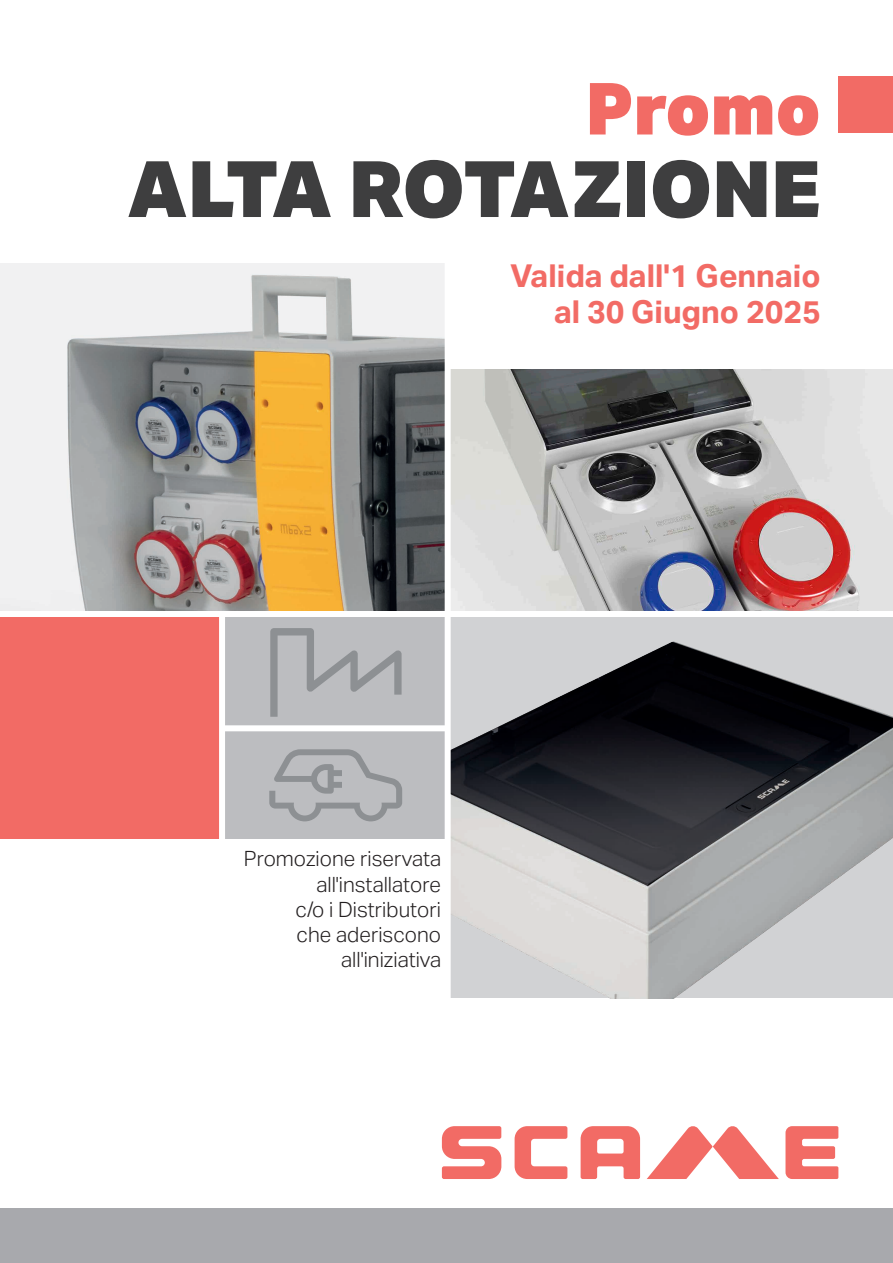
<style>
.page{position:relative;width:893px;height:1263px;background:#fff}
.page>*{position:absolute;margin:0;border:0;box-sizing:border-box;transform-origin:0 0}
.t1{font:900 78px "Aktiv Grotesk";color:#3e3e3f}
.t2{font:900 72px "Aktiv Grotesk";color:#f26b65}
.t3{font:700 31.5px/36px "Aktiv Grotesk";color:#f26b65;text-align:right}
.t4{font:300 21px/25.2px "Aktiv Grotesk";color:#231f20;text-align:right}
</style>
<div class="page">
<div style="left:839px;top:77px;width:54px;height:56px;background:#f26b65"></div>
<img style="left:451px;top:617px;width:442px;height:381px">
<div style="left:222px;top:614px;width:223px;height:225px;background:#bcbdc0"></div>
<svg style="left:270px;top:628px;width:132px;height:89px"></svg>
<div style="left:0;top:614px;width:223px;height:225px;background:#f26b65"></div>
<img style="left:0;top:264px;width:445px;height:347px">
<img style="left:451px;top:370px;width:442px;height:241px">
<div style="left:0;top:611px;width:893px;height:6px;background:#fff"></div>
<div style="left:219px;top:613px;width:6px;height:228px;background:#fff"></div>
<div style="left:0;top:1209px;width:893px;height:54px;background:#a8a9ad"></div>
<svg style="left:442px;top:1126px;width:396px;height:53px"></svg>
<div style="left:220px;top:725px;width:226px;height:6px;background:#fff"></div>
<svg style="left:269px;top:749px;width:133px;height:72px"></svg>
<h2 class="t2" style="left:586px;top:68px;width:237px">Promo</h2>
<h1 class="t1" style="left:127px;top:144px;width:695px">ALTA ROTAZIONE</h1>
<h3 class="t3" style="left:510px;top:258px;width:312px">Valida dall'1 Gennaio al 30 Giugno 2025</h3>
<p class="t4" style="left:244px;top:846px;width:199px">Promozione riservata all'installatore<br>c/o i Distributori<br>che aderiscono all'iniziativa</p>
</div>
